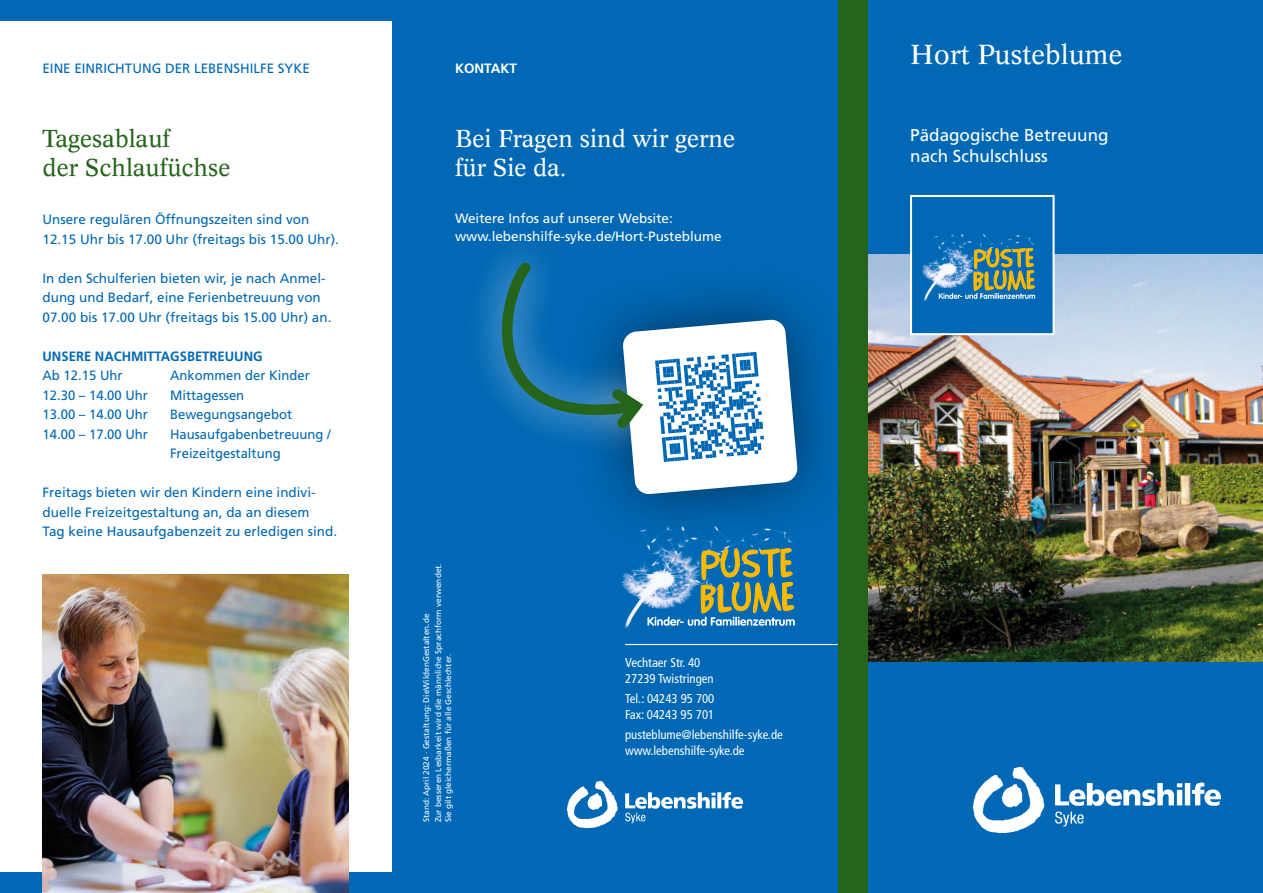
<style>
.page{position:relative;width:1263px;height:893px;background:#0068b4}
.page>*{position:absolute;margin:0;border:0;box-sizing:border-box;transform-origin:0 0}
.t1{font:27px "Concorde";color:#fff}
.t2{font:24px/28.8px "Concorde";color:#fff}
.t3{font:24px/28.8px "Concorde";color:#26641c}
.t4{font:17.25px/21px "Frutiger LT Std";color:#fff}
.t5{font:13.5px/19.5px "Frutiger LT Std";color:#0068b4}
.t6{font:13.5px/18px "Frutiger LT Std";color:#fff}
.t7{font:700 13.5px "Frutiger LT Std";color:#0068b4}
.t8{font:700 13.5px "Frutiger LT Std";color:#fff}
.t9{font:condensed 12.75px/15.8px "Frutiger LT Std";color:#fff}
.t10{font:8.25px/12px "Frutiger LT Std";color:#fff}
</style>
<div class="page">
<div style="left:0;top:21px;width:391px;height:851px;background:#fff"></div>
<img style="left:621px;top:562px;width:26px;height:66px">
<svg style="left:647px;top:548px;width:148px;height:78px"></svg>
<img style="left:868px;top:255px;width:395px;height:406px">
<div style="left:911px;top:196px;width:142px;height:138px;background:#0068b4"></div>
<img style="left:922px;top:234px;width:114px;height:67px">
<svg style="left:939px;top:248px;width:96px;height:51px"></svg>
<div style="left:910px;top:195px;width:144px;height:140px;border:2px solid #fff"></div>
<img style="left:43px;top:574px;width:306px;height:319px">
<div style="left:569px;top:266px;width:282px;height:282px;background:#000;opacity:.5"></div>
<svg style="left:478px;top:249px;width:245px;height:257px"></svg>
<svg style="left:481px;top:253px;width:317px;height:242px"></svg>
<div style="left:838px;top:0;width:30px;height:893px;background:#26641c"></div>
<hr style="left:625px;top:644px;width:213px;height:1px;background:#fff">
<img style="left:568px;top:781px;width:175px;height:46px">
<img style="left:974px;top:767px;width:246px;height:65px">
<p class="t5" style="left:43px;top:58px;width:269px">EINE EINRICHTUNG DER LEBENSHILFE SYKE</p>
<p class="t8" style="left:455px;top:60px;width:63px">KONTAKT</p>
<h2 class="t3" style="left:43px;top:124px;width:189px">Tagesablauf<br>der Schlaufüchse</h2>
<p class="t5" style="left:43px;top:210px;width:298px">Unsere regulären Öffnungszeiten sind von<br>12.15 Uhr bis 17.00 Uhr (freitags bis 15.00 Uhr).</p>
<p class="t5" style="left:43px;top:269px;width:290px">In den Schulferien bieten wir, je nach Anmel&shy;dung und Bedarf, eine Ferienbetreuung von<br>07.00 bis 17.00 Uhr (freitags bis 15.00 Uhr) an.</p>
<p class="t7" style="left:43px;top:348px;width:222px">UNSERE NACHMITTAGSBETREUUNG</p>
<p class="t5" style="left:43px;top:366px;width:82px">Ab 12.15 Uhr</p>
<p class="t5" style="left:170px;top:366px;width:141px">Ankommen der Kinder</p>
<p class="t5" style="left:43px;top:386px;width:107px">12.30 – 14.00 Uhr</p>
<p class="t5" style="left:170px;top:386px;width:76px">Mittagessen</p>
<p class="t5" style="left:43px;top:405px;width:107px">13.00 – 14.00 Uhr</p>
<p class="t5" style="left:170px;top:405px;width:124px">Bewegungsangebot</p>
<p class="t5" style="left:43px;top:425px;width:107px">14.00 – 17.00 Uhr</p>
<p class="t5" style="left:170px;top:425px;width:162px">Hausaufgabenbetreuung /<br>Freizeitgestaltung</p>
<p class="t5" style="left:43px;top:483px;width:296px">Freitags bieten wir den Kindern eine indivi&shy;duelle Freizeitgestaltung an, da an diesem<br>Tag keine Hausaufgabenzeit zu erledigen sind.</p>
<h2 class="t2" style="left:455px;top:124px;width:281px">Bei Fragen sind wir gerne für Sie da.</h2>
<p class="t6" style="left:455px;top:209px;width:268px">Weitere Infos auf unserer Website: www.lebenshilfe-syke.de/Hort-Pusteblume</p>
<p class="t10" style="left:420px;top:822px;width:261px;rotate:-90deg">Stand: April 2024 · Gestaltung: DieWildenGestalten.de<br>Zur besseren Lesbarkeit wird die männliche Sprachform verwendet.</p>
<p class="t10" style="left:442px;top:822px;width:170px;rotate:-90deg">Sie gilt gleichermaßen für alle Geschlechter.</p>
<p class="t9" style="left:625px;top:655px;width:90px">Vechtaer Str. 40<br>27239 Twistringen</p>
<p class="t9" style="left:625px;top:691px;width:91px">Tel.: 04243 95 700<br>Fax: 04243 95 701</p>
<p class="t9" style="left:625px;top:727px;width:159px">pusteblume@lebenshilfe-syke.de www.lebenshilfe-syke.de</p>
<h1 class="t1" style="left:910px;top:38px;width:214px">Hort Pusteblume</h1>
<p class="t4" style="left:910px;top:124px;width:200px">Pädagogische Betreuung nach Schulschluss</p>
</div>
